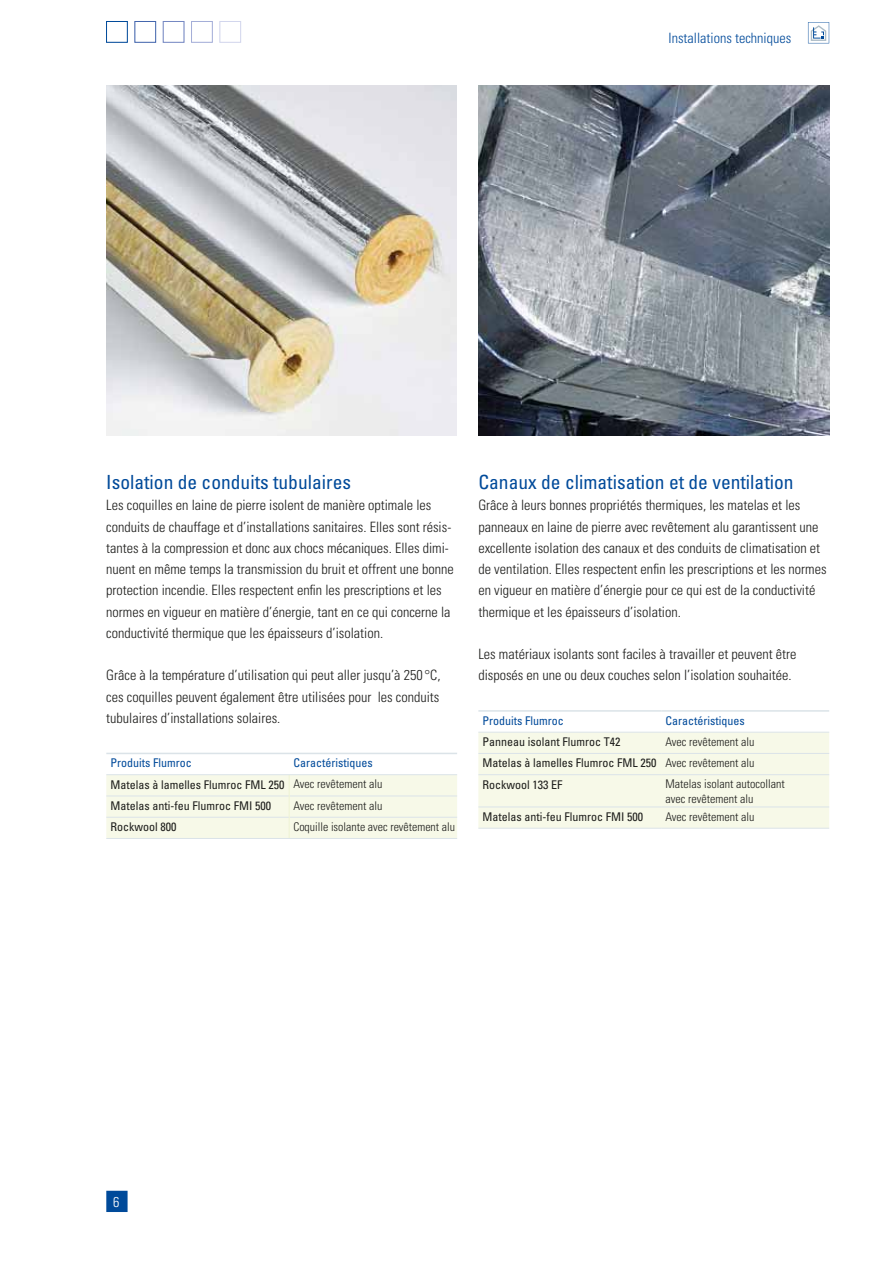
<style>
.page{position:relative;width:893px;height:1263px;background:#fff}
.page>*{position:absolute;margin:0;border:0;box-sizing:border-box;transform-origin:0 0}
.t1{font:condensed 19.5px "Univers";color:#004a9a}
.t2{font:300 condensed 14.25px/21.3px "Univers";color:#1d1d1b}
.t3{font:300 condensed 14.25px "Univers";color:#004a9a}
.t4{font:300 condensed 14.25px "Univers";color:#fff}
.t5{font:condensed 12px/21.3px "Univers";color:#1d1d1b}
.t6{font:300 condensed 12px/14.4px "Univers";color:#1d1d1b}
.t7{font:condensed 12px "Univers";color:#004a9a}
.s1{color:#004a9a}
.s2{font-weight:300}
</style>
<div class="page">
<img style="left:478px;top:85px;width:351px;height:351px">
<img style="left:106px;top:85px;width:351px;height:350px">
<svg style="left:808px;top:22px;width:21px;height:21px"></svg>
<div style="left:220px;top:21px;width:21px;height:22px;border:1px solid #d2d6ed"></div>
<div style="left:191px;top:21px;width:22px;height:22px;border:1px solid #a4aed8"></div>
<div style="left:163px;top:21px;width:21px;height:22px;border:1px solid #7588c2"></div>
<div style="left:135px;top:21px;width:21px;height:22px;border:1px solid #4366ad"></div>
<div style="left:106px;top:21px;width:22px;height:22px;border:1px solid #004a9a"></div>
<hr style="left:106px;top:753px;width:351px;height:1px;background:#dbe3e8">
<div style="left:106px;top:775px;width:351px;height:63px;background:#f7f9e8"></div>
<hr style="left:106px;top:774px;width:351px;height:1px;background:#dbe3e8">
<hr style="left:106px;top:838px;width:351px;height:1px;background:#dbe3e8">
<div style="left:478px;top:733px;width:351px;height:95px;background:#f7f9e8"></div>
<hr style="left:478px;top:732px;width:183px;height:1px;background:#dbe3e8">
<hr style="left:661px;top:732px;width:168px;height:1px;background:#dbe3e8">
<hr style="left:478px;top:710px;width:183px;height:2px;background:#dbe3e8">
<hr style="left:661px;top:710px;width:168px;height:2px;background:#dbe3e8">
<hr style="left:478px;top:753px;width:183px;height:1px;background:#dbe3e8">
<hr style="left:661px;top:753px;width:168px;height:1px;background:#dbe3e8">
<hr style="left:478px;top:774px;width:183px;height:1px;background:#dbe3e8">
<hr style="left:661px;top:774px;width:168px;height:1px;background:#dbe3e8">
<hr style="left:478px;top:807px;width:183px;height:1px;background:#dbe3e8">
<hr style="left:661px;top:807px;width:168px;height:1px;background:#dbe3e8">
<hr style="left:478px;top:828px;width:183px;height:1px;background:#dbe3e8">
<hr style="left:661px;top:828px;width:168px;height:1px;background:#dbe3e8">
<div style="left:107px;top:1191px;width:20px;height:20px;background:#004a9a"></div>
<div style="left:106px;top:1191px;width:22px;height:21px;border:2px solid #004a9a"></div>
<p class="t3" style="left:669px;top:32px;width:124px">Installations techniques</p>
<h1 class="t1" style="left:106px;top:475px;width:246px">Isolation de conduits tubulaires</h1>
<p class="t2" style="left:106px;top:496px;width:349px">Les coquilles en laine de pierre isolent de manière optimale les conduits de chauffage et d’installations sanitaires. Elles sont résis&shy;tantes à la compression et donc aux chocs mécaniques. Elles dimi&shy;nuent en même temps la transmission du bruit et offrent une bonne protection incendie. Elles respectent enfin les prescriptions et les normes en vigueur en matière d’énergie, tant en ce qui concerne la conductivité thermique que les épaisseurs d’isolation.</p>
<p class="t2" style="left:106px;top:666px;width:336px;text-align:justify">Grâce à la température d’utilisation qui peut aller jusqu’à 250 °C, ces coquilles peuvent également être utilisées pour les conduits tubulaires d’installations solaires.</p>
<p class="t7" style="left:111px;top:759px;width:83px">Produits Flumroc</p>
<p class="t5" style="left:111px;top:753px;width:273px;text-indent:183px"><span class="s1">Caractéristiques<br></span>Matelas à lamelles Flumroc FML 250 <span class="s2">Avec revêtement alu<br></span>Matelas anti-feu Flumroc FMI 500</p>
<p class="t6" style="left:293px;top:799px;width:91px">Avec revêtement alu</p>
<p class="t5" style="left:111px;top:817px;width:67px">Rockwool 800</p>
<p class="t6" style="left:293px;top:820px;width:163px">Coquille isolante avec revêtement alu</p>
<h1 class="t1" style="left:478px;top:475px;width:317px">Canaux de climatisation et de ventilation</h1>
<p class="t2" style="left:478px;top:496px;width:350px">Grâce à leurs bonnes propriétés thermiques, les matelas et les panneaux en laine de pierre avec revêtement alu garantissent une excellente isolation des canaux et des conduits de climatisation et de ventilation. Elles respectent enfin les prescriptions et les normes en vigueur en matière d’énergie pour ce qui est de la conductivité thermique et les épaisseurs d’isolation.</p>
<p class="t2" style="left:478px;top:645px;width:320px">Les matériaux isolants sont faciles à travailler et peuvent être disposés en une ou deux couches selon l’isolation souhaitée.</p>
<p class="t7" style="left:483px;top:716px;width:83px">Produits Flumroc</p>
<p class="t7" style="left:665px;top:716px;width:81px">Caractéristiques</p>
<p class="t5" style="left:483px;top:732px;width:139px">Panneau isolant Flumroc T42</p>
<p class="t5" style="left:483px;top:732px;width:273px;text-align:justify;text-indent:183px"><span class="s2">Avec revêtement alu </span>Matelas à lamelles Flumroc FML 250 <span class="s2">Avec revêtement alu </span>Rockwool 133 EF</p>
<p class="t6" style="left:665px;top:778px;width:121px">Matelas isolant autocollant avec revêtement alu</p>
<p class="t5" style="left:483px;top:807px;width:162px">Matelas anti-feu Flumroc FMI 500</p>
<p class="t6" style="left:665px;top:810px;width:91px">Avec revêtement alu</p>
<p class="t4" style="left:113px;top:1196px;width:8px">6</p>
</div>
